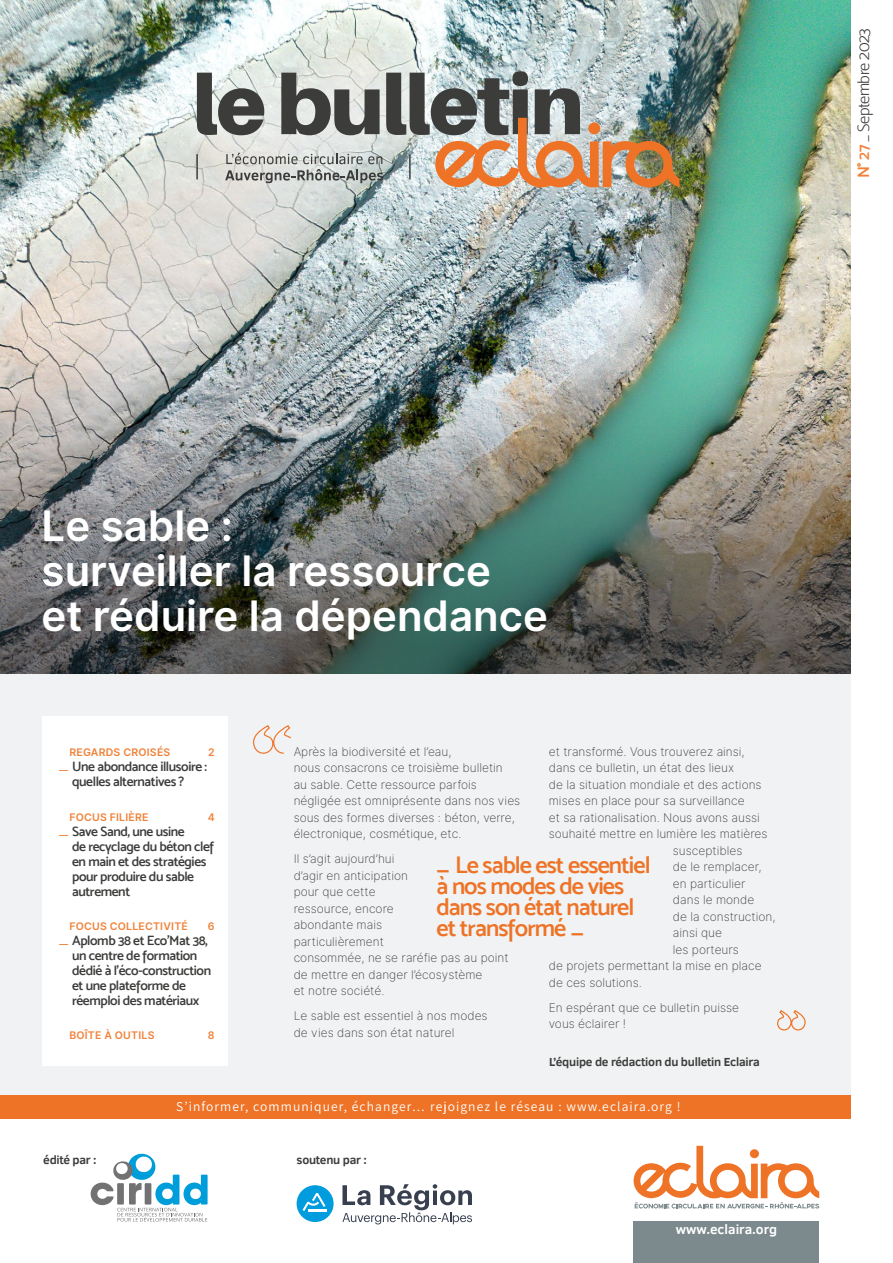
<style>
.page{position:relative;width:893px;height:1263px;background:#fff}
.page>*{position:absolute;margin:0;border:0;box-sizing:border-box;transform-origin:0 0}
.t1{font:600 42px/45px "Inter";color:#fff}
.t2{font:24px/21px "Mosk Semi Bold 600";letter-spacing:-.04em;color:#ee7326}
.t3{font:16.5px "Mosk Light 300";letter-spacing:-.03em;color:#3c3c3b}
.t4{font:13.5px/15px "Mosk Semi Bold 600";letter-spacing:-.03em;color:#3c3c3b}
.t5{font:13.5px "Assistant";letter-spacing:.08em;color:#fff}
.t6{font:700 13.5px "Clear Sans";color:#fff}
.t7{font:12px/16.5px "Inter Extra Light BETA";color:#3c3c3b}
.t8{font:700 12px "Clear Sans";letter-spacing:-.02em;color:#3c3c3b}
.t9{font:600 10.5px "Inter";letter-spacing:.02em;color:#f0823a}
.s1{font-family:"Mosk Semi Bold 600";color:#f0823a}
.s2{font-family:"Mosk Medium 500";font-size:12px;color:#f0823a}
</style>
<div class="page">
<img style="left:0;top:0;width:851px;height:1263px">
<h3 class="t3" style="left:854px;top:178px;width:151px;rotate:-90deg"><span class="s1">N° 27</span> _ Septembre 2023</h3>
<h1 class="t1" style="left:42px;top:504px;width:508px">Le sable :<br>surveiller la ressource<br>et réduire la dépendance</h1>
<p class="t9" style="left:69px;top:745px;width:103px">REGARDS CROISÉS</p>
<p class="t9" style="left:208px;top:745px;width:8px">2</p>
<p class="t4" style="left:72px;top:759px;width:136px;text-indent:-14px"><span class="s2">_</span> Une abondance illusoire : quelles alternatives ?</p>
<p class="t9" style="left:69px;top:809px;width:81px">FOCUS FILIÈRE</p>
<p class="t9" style="left:208px;top:809px;width:8px">4</p>
<p class="t4" style="left:72px;top:823px;width:144px;text-indent:-14px"><span class="s2">_</span> Save Sand, une usine<br>de recyclage du béton clef en main et des stratégies pour produire du sable autrement</p>
<p class="t9" style="left:69px;top:918px;width:120px">FOCUS COLLECTIVITÉ</p>
<p class="t9" style="left:208px;top:918px;width:8px">6</p>
<p class="t4" style="left:72px;top:932px;width:141px;text-indent:-14px"><span class="s2">_</span> Aplomb 38 et Eco’Mat 38, un centre de formation dédié à l’éco-construction et une plateforme de réemploi des matériaux</p>
<p class="t9" style="left:69px;top:1027px;width:87px">BOÎTE À OUTILS</p>
<p class="t9" style="left:208px;top:1027px;width:8px">8</p>
<p class="t7" style="left:294px;top:743px;width:228px">Après la biodiversité et l’eau,<br>nous consacrons ce troisième bulletin<br>au sable. Cette ressource parfois négligée est omniprésente dans nos vies sous des formes diverses : béton, verre, électronique, cosmétique, etc.</p>
<p class="t7" style="left:294px;top:851px;width:217px">Il s’agit aujourd’hui<br>d’agir en anticipation<br>pour que cette<br>ressource, encore<br>abondante mais<br>particulièrement<br>consommée, ne se raréfie pas au point de mettre en danger l’écosystème<br>et notre société.</p>
<p class="t7" style="left:294px;top:1008px;width:195px">Le sable est essentiel à nos modes de vies dans son état naturel</p>
<p class="t7" style="left:549px;top:743px;width:197px">et transformé. Vous trouverez ainsi,</p>
<p class="t7" style="left:549px;top:760px;width:187px">dans ce bulletin, un état des lieux</p>
<p class="t7" style="left:549px;top:776px;width:214px">de la situation mondiale et des actions</p>
<p class="t7" style="left:549px;top:793px;width:197px">mises en place pour sa surveillance</p>
<p class="t7" style="left:549px;top:809px;width:212px">et sa rationalisation. Nous avons aussi</p>
<p class="t7" style="left:549px;top:826px;width:220px">souhaité mettre en lumière les matières</p>
<p class="t7" style="left:673px;top:842px;width:71px">susceptibles</p>
<p class="t7" style="left:673px;top:859px;width:90px">de le remplacer,</p>
<p class="t7" style="left:673px;top:875px;width:74px">en particulier</p>
<p class="t7" style="left:673px;top:892px;width:83px">dans le monde</p>
<p class="t7" style="left:673px;top:908px;width:104px">de la construction,</p>
<p class="t7" style="left:673px;top:925px;width:51px">ainsi que</p>
<p class="t7" style="left:673px;top:941px;width:68px">les porteurs</p>
<p class="t7" style="left:549px;top:958px;width:214px">de projets permettant la mise en place</p>
<p class="t7" style="left:549px;top:974px;width:95px">de ces solutions.</p>
<p class="t7" style="left:549px;top:999px;width:192px">En espérant que ce bulletin puisse vous éclairer !</p>
<h2 class="t2" style="left:436px;top:854px;width:216px">— Le sable est essentiel à nos modes de vies dans son état naturel et transformé —</h2>
<p class="t8" style="left:549px;top:1053px;width:212px">L’équipe de rédaction du bulletin Eclaira</p>
<p class="t5" style="left:176px;top:1097px;width:506px">S’informer, communiquer, échanger… rejoignez le réseau : www.eclaira.org !</p>
<p class="t8" style="left:43px;top:1151px;width:55px">édité par :</p>
<p class="t8" style="left:297px;top:1151px;width:72px">soutenu par :</p>
<p class="t6" style="left:676px;top:1220px;width:103px">www.eclaira.org</p>
</div>
